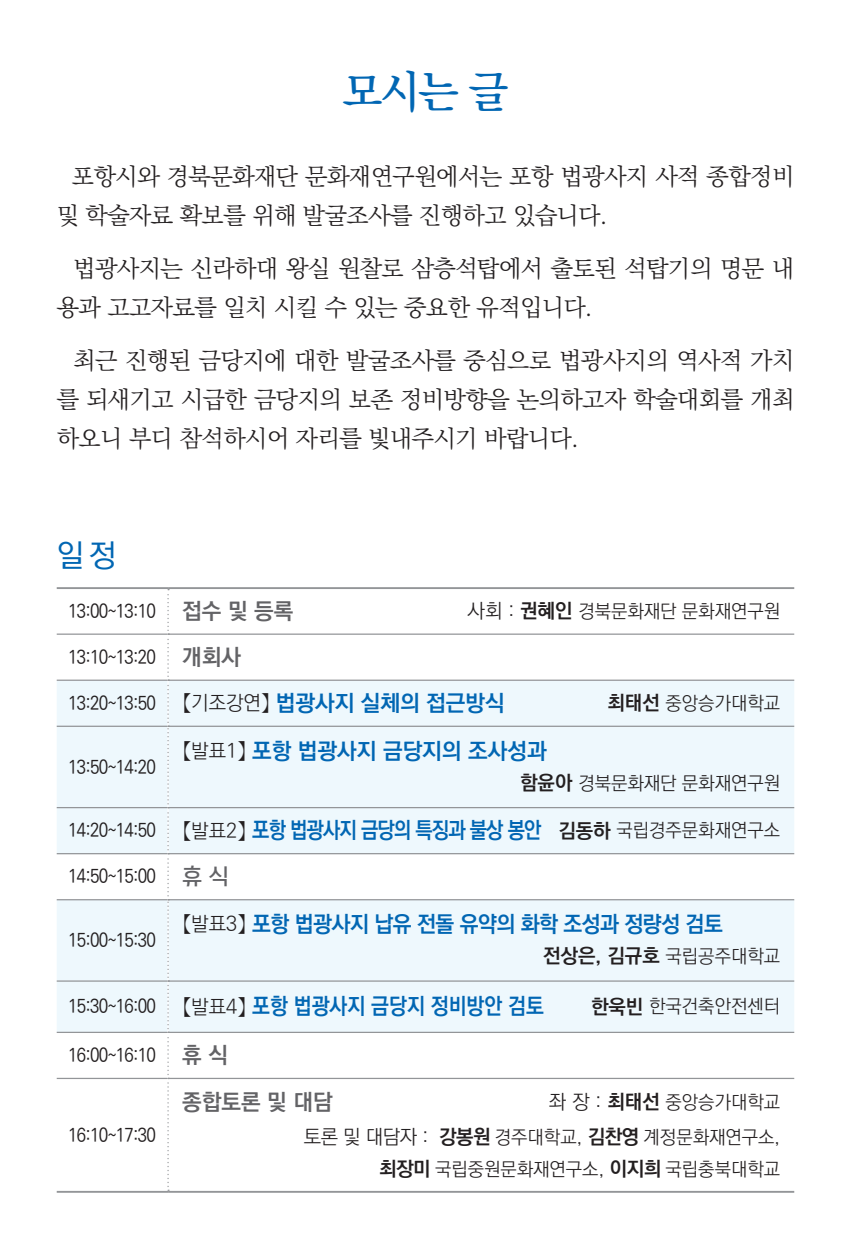
<style>
.page{position:relative;width:851px;height:1241px;background:#fff}
.page>*{position:absolute;margin:0;border:0;box-sizing:border-box;transform-origin:0 0}
.t1{font:45px "YDIY Mj O140 KS Cpc EUC H";color:#0166b3;scale:.95 1}
.ÿFFFFB9ÿFFFFD9ÿFFFF{font:500 31.25px "Ko Pub Dotum";color:#0166b3}
.t2{font:300 23.75px/39px "Ko Pub Batang";letter-spacing:-.02em;color:#231f20}
.ÿFFFFB9ÿFFFFD9ÿFFFF-2{font:700 22.5px "Ko Pub Dotum";color:#0166b3}
.ÿFFFFB9ÿFFFFD9ÿFFFF-3{font:700 22.5px "Ko Pub Dotum";letter-spacing:-.04em;color:#0166b3;scale:.88 1}
.ÿFFFFB9ÿFFFFD9ÿFFFF-4{font:700 22.5px "Ko Pub Dotum";letter-spacing:-.02em;color:#0166b3;scale:.96 1}
.ÿFFFFB9ÿFFFFD9ÿFFFF-5{font:700 22.5px "Ko Pub Dotum";color:#0166b3;scale:.91 1}
.ÿFFFFB9ÿFFFFD9ÿFFFF-6{font:700 22.5px "Ko Pub Dotum";color:#636366}
.ÿFFFFB9ÿFFFFD9ÿFFFF-7{font:22.5px "Korean TITGD2 R";color:#636366}
.ÿFFFFB9ÿFFFFD9ÿFFFF-8{font:700 20px "Ko Pub Dotum";color:#231f20}
.ÿFFFFB9ÿFFFFD9ÿFFFF-9{font:300 18.75px "Ko Pub Dotum";color:#231f20}
.ÿFFFFB9ÿFFFFD9ÿFFFF-10{font:500 18.75px "Ko Pub Dotum";letter-spacing:-.04em;color:#231f20;scale:.89 1}
.s1{font-size:20px}
.s2{font-weight:700;font-size:20px}
.s3{font-weight:300;font-size:20px;color:#231f20}
.s4{font-size:20px;color:#231f20}
.s5{font-weight:300;font-size:18.75px;color:#231f20}
.s6{font-weight:300;font-size:18.75px}
</style>
<div class="page">
<svg style="left:57px;top:589px;width:737px;height:601px"></svg>
<svg style="left:57px;top:680px;width:737px;height:351px;background:#eff7fc"></svg>
<hr style="left:57px;top:633px;width:110px;height:1px;background:#939598">
<hr style="left:169px;top:633px;width:625px;height:1px;background:#939598">
<hr style="left:57px;top:679px;width:110px;height:1px;background:#939598">
<hr style="left:169px;top:679px;width:625px;height:1px;background:#939598">
<hr style="left:57px;top:725px;width:110px;height:1px;background:#939598">
<hr style="left:169px;top:725px;width:625px;height:1px;background:#939598">
<hr style="left:57px;top:806px;width:110px;height:2px;background:#939598">
<hr style="left:169px;top:806px;width:625px;height:2px;background:#939598">
<hr style="left:57px;top:852px;width:110px;height:2px;background:#939598">
<hr style="left:169px;top:852px;width:625px;height:2px;background:#939598">
<hr style="left:57px;top:899px;width:110px;height:1px;background:#939598">
<hr style="left:169px;top:899px;width:625px;height:1px;background:#939598">
<hr style="left:57px;top:980px;width:110px;height:1px;background:#939598">
<hr style="left:169px;top:980px;width:625px;height:1px;background:#939598">
<hr style="left:57px;top:1031px;width:110px;height:1px;background:#939598">
<hr style="left:169px;top:1031px;width:625px;height:1px;background:#939598">
<hr style="left:57px;top:1077px;width:110px;height:1px;background:#939598">
<hr style="left:169px;top:1077px;width:625px;height:1px;background:#939598">
<svg style="left:167px;top:589px;width:2px;height:601px"></svg>
<hr style="left:57px;top:587px;width:111px;height:2px;background:#939598">
<hr style="left:168px;top:587px;width:626px;height:2px;background:#939598">
<hr style="left:57px;top:1190px;width:111px;height:2px;background:#939598">
<hr style="left:168px;top:1190px;width:626px;height:2px;background:#939598">
<p class="t1" style="left:341px;top:69px;width:179px">모시는 글</p>
<p class="t2" style="left:57px;top:157px;width:739px;text-indent:15px">포항시와 경북문화재단 문화재연구원에서는 포항 법광사지 사적 종합정비 및 학술자료 확보를 위해 발굴조사를 진행하고 있습니다.</p>
<p class="t2" style="left:57px;top:250px;width:739px;text-indent:17px">법광사지는 신라하대 왕실 원찰로 삼층석탑에서 출토된 석탑기의 명문 내 용과 고고자료를 일치 시킬 수 있는 중요한 유적입니다.</p>
<p class="t2" style="left:57px;top:342px;width:739px;text-align:justify;text-indent:17px">최근 진행된 금당지에 대한 발굴조사를 중심으로 법광사지의 역사적 가치 를 되새기고 시급한 금당지의 보존 정비방향을 논의하고자 학술대회를 개최 하오니 부디 참석하시어 자리를 빛내주시기 바랍니다.</p>
<p class="ÿFFFFB9ÿFFFFD9ÿFFFF" style="left:57px;top:540px;width:61px">일정</p>
<p class="ÿFFFFB9ÿFFFFD9ÿFFFF-10" style="left:68px;top:601px;width:100px">13:00~13:10</p>
<p class="ÿFFFFB9ÿFFFFD9ÿFFFF-6" style="left:182px;top:599px;width:113px">접수 및 등록</p>
<p class="ÿFFFFB9ÿFFFFD9ÿFFFF-9" style="left:467px;top:601px;width:314px"><span class="s1">사회 :</span> <span class="s2">권혜인</span> 경북문화재단 문화재연구원</p>
<p class="ÿFFFFB9ÿFFFFD9ÿFFFF-10" style="left:68px;top:647px;width:100px">13:10~13:20</p>
<p class="ÿFFFFB9ÿFFFFD9ÿFFFF-6" style="left:182px;top:645px;width:60px">개회사</p>
<p class="ÿFFFFB9ÿFFFFD9ÿFFFF-10" style="left:68px;top:693px;width:100px">13:20~13:50</p>
<p class="ÿFFFFB9ÿFFFFD9ÿFFFF-2" style="left:182px;top:691px;width:324px"><span class="s3">【기조강연】</span> 법광사지 실체의 접근방식</p>
<p class="ÿFFFFB9ÿFFFFD9ÿFFFF-9" style="left:607px;top:693px;width:174px"><span class="s2">최태선</span> 중앙승가대학교</p>
<p class="ÿFFFFB9ÿFFFFD9ÿFFFF-10" style="left:68px;top:757px;width:100px">13:50~14:20</p>
<p class="ÿFFFFB9ÿFFFFD9ÿFFFF-2" style="left:182px;top:739px;width:366px"><span class="s3">【발표1】</span> 포항 법광사지 금당지의 조사성과</p>
<p class="ÿFFFFB9ÿFFFFD9ÿFFFF-9" style="left:520px;top:773px;width:261px"><span class="s2">함윤아</span> 경북문화재단 문화재연구원</p>
<p class="ÿFFFFB9ÿFFFFD9ÿFFFF-10" style="left:68px;top:821px;width:100px">14:20~14:50</p>
<p class="ÿFFFFB9ÿFFFFD9ÿFFFF-3" style="left:182px;top:819px;width:680px"><span class="s3">【발표2】</span> 포항 법광사지 금당의 특징과 불상 봉안 <span class="s4">김동하</span> <span class="s5">국립경주문화재연구소</span></p>
<p class="ÿFFFFB9ÿFFFFD9ÿFFFF-10" style="left:68px;top:867px;width:100px">14:50~15:00</p>
<p class="ÿFFFFB9ÿFFFFD9ÿFFFF-7" style="left:182px;top:864px;width:48px">휴 식</p>
<p class="ÿFFFFB9ÿFFFFD9ÿFFFF-10" style="left:68px;top:930px;width:100px">15:00~15:30</p>
<p class="ÿFFFFB9ÿFFFFD9ÿFFFF-4" style="left:182px;top:912px;width:564px"><span class="s3">【발표3】</span> 포항 법광사지 납유 전돌 유약의 화학 조성과 정량성 검토</p>
<p class="ÿFFFFB9ÿFFFFD9ÿFFFF-8" style="left:543px;top:945px;width:238px">전상은, 김규호 <span class="s6">국립공주대학교</span></p>
<p class="ÿFFFFB9ÿFFFFD9ÿFFFF-10" style="left:68px;top:997px;width:100px">15:30~16:00</p>
<p class="ÿFFFFB9ÿFFFFD9ÿFFFF-5" style="left:182px;top:994px;width:399px"><span class="s3">【발표4】</span> 포항 법광사지 금당지 정비방안 검토</p>
<p class="ÿFFFFB9ÿFFFFD9ÿFFFF-9" style="left:591px;top:997px;width:190px"><span class="s2">한욱빈</span> 한국건축안전센터</p>
<p class="ÿFFFFB9ÿFFFFD9ÿFFFF-10" style="left:68px;top:1045px;width:100px">16:00~16:10</p>
<p class="ÿFFFFB9ÿFFFFD9ÿFFFF-6" style="left:182px;top:1043px;width:47px">휴 식</p>
<p class="ÿFFFFB9ÿFFFFD9ÿFFFF-10" style="left:68px;top:1125px;width:100px">16:10~17:30</p>
<p class="ÿFFFFB9ÿFFFFD9ÿFFFF-6" style="left:182px;top:1090px;width:152px">종합토론 및 대담</p>
<p class="ÿFFFFB9ÿFFFFD9ÿFFFF-9" style="left:548px;top:1092px;width:233px"><span class="s1">좌 장 :</span> <span class="s2">최태선</span> 중앙승가대학교</p>
<p class="ÿFFFFB9ÿFFFFD9ÿFFFF-9" style="left:304px;top:1127px;width:478px"><span class="s1">토론 및 대담자 :</span> <span class="s2">강봉원</span> 경주대학교, <span class="s2">김찬영</span> 계정문화재연구소,</p>
<p class="ÿFFFFB9ÿFFFFD9ÿFFFF-9" style="left:379px;top:1159px;width:402px"><span class="s2">최장미</span> 국립중원문화재연구소, <span class="s2">이지희</span> 국립충북대학교</p>
</div>
